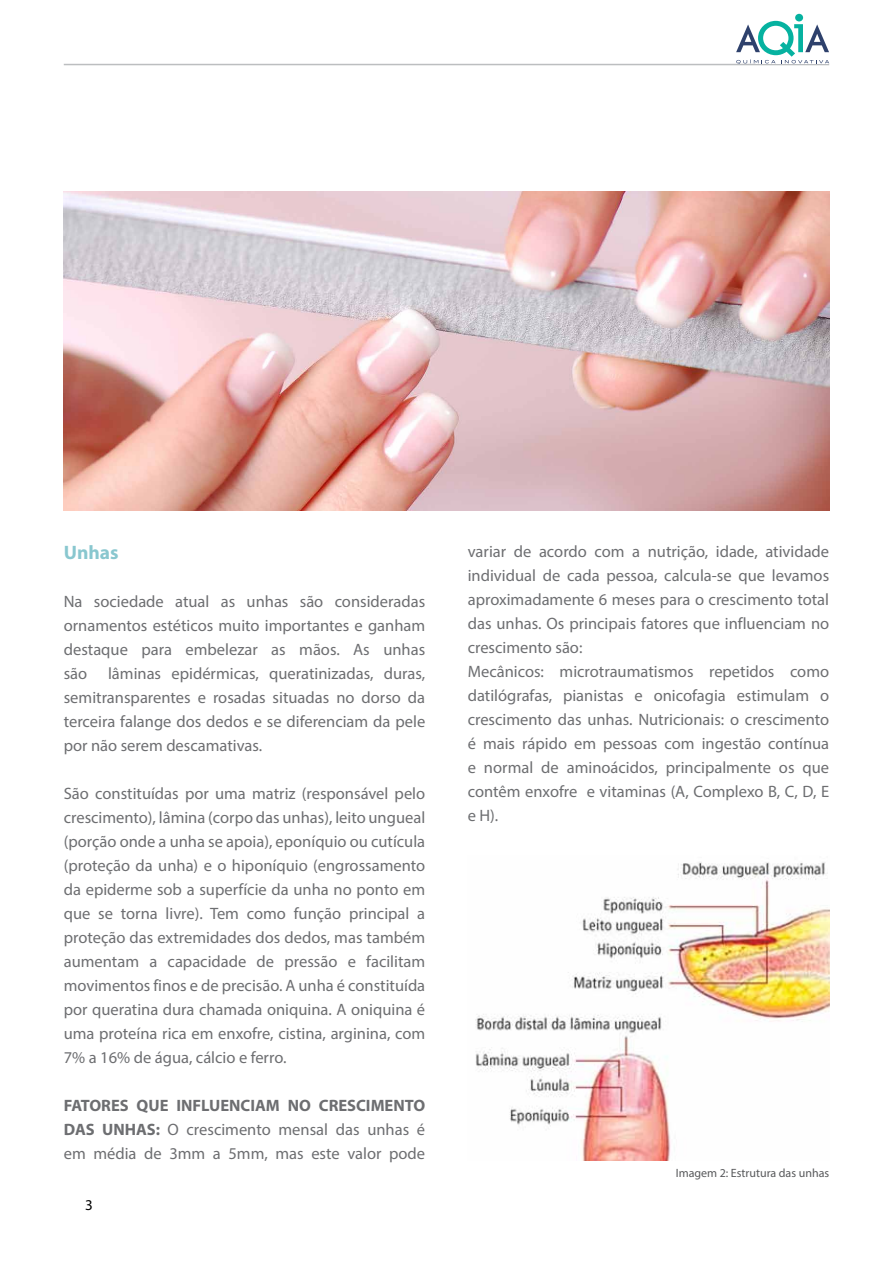
<style>
.page{position:relative;width:893px;height:1263px;background:#fff}
.page>*{position:absolute;margin:0;border:0;box-sizing:border-box;transform-origin:0 0}
.t1{font:700 19.5px "Myriad Pro";color:#89c7cf}
.t2{font:16.5px/24px "Myriad Pro";color:#6d6e71;text-align:justify}
.t3{font:15px "Myriad Pro";color:#000}
.t4{font:12px "Myriad Pro";color:#58595b}
.s1{font-weight:700}
</style>
<div class="page">
<hr style="left:64px;top:64px;width:765px;height:1px;background:#bcbec0">
<img style="left:64px;top:192px;width:765px;height:318px">
<img style="left:475px;top:862px;width:354px;height:299px">
<div style="left:795px;top:14px;width:8px;height:7px;background:#06b2a0;border-radius:50%"></div>
<svg style="left:736px;top:21px;width:93px;height:43px"></svg>
<p class="t1" style="left:64px;top:541px;width:56px">Unhas</p>
<p class="t2" style="left:64px;top:589px;width:363px">Na sociedade atual as unhas são consideradas ornamentos estéticos muito importantes e ganham destaque para embelezar as mãos. As unhas são</p>
<p class="t2" style="left:64px;top:661px;width:363px;text-indent:44px">lâminas epidérmicas, queratinizadas, duras, semitransparentes e rosadas situadas no dorso da terceira falange dos dedos e se diferenciam da pele por não serem descamativas.</p>
<p class="t2" style="left:64px;top:781px;width:363px">São constituídas por uma matriz (responsável pelo crescimento), lâmina (corpo das unhas), leito ungueal (porção onde a unha se apoia), eponíquio ou cutícula (proteção da unha) e o hiponíquio (engrossamento da epiderme sob a superfície da unha no ponto em que se torna livre). Tem como função principal a proteção das extremidades dos dedos, mas também aumentam a capacidade de pressão e facilitam movimentos finos e de precisão. A unha é constituída por queratina dura chamada oniquina. A oniquina é uma proteína rica em enxofre, cistina, arginina, com 7% a 16% de água, cálcio e ferro.</p>
<p class="t2" style="left:64px;top:1093px;width:363px"><span class="s1">FATORES QUE INFLUENCIAM NO CRESCIMENTO DAS UNHAS:</span> O crescimento mensal das unhas é em média de 3mm a 5mm, mas este valor pode</p>
<p class="t3" style="left:85px;top:1196px;width:9px">3</p>
<p class="t2" style="left:468px;top:539px;width:363px;text-align:left">variar de acordo com a nutrição, idade, atividade individual de cada pessoa, calcula-se que levamos aproximadamente 6 meses para o crescimento total das unhas. Os principais fatores que influenciam no crescimento são:<br>Mecânicos: microtraumatismos repetidos como datilógrafas, pianistas e onicofagia estimulam o crescimento das unhas. Nutricionais: o crescimento é mais rápido em pessoas com ingestão contínua e normal de aminoácidos, principalmente os que contêm enxofre e vitaminas (A, Complexo B, C, D, E e H).</p>
<p class="t4" style="left:676px;top:1166px;width:155px">Imagem 2: Estrutura das unhas</p>
</div>
